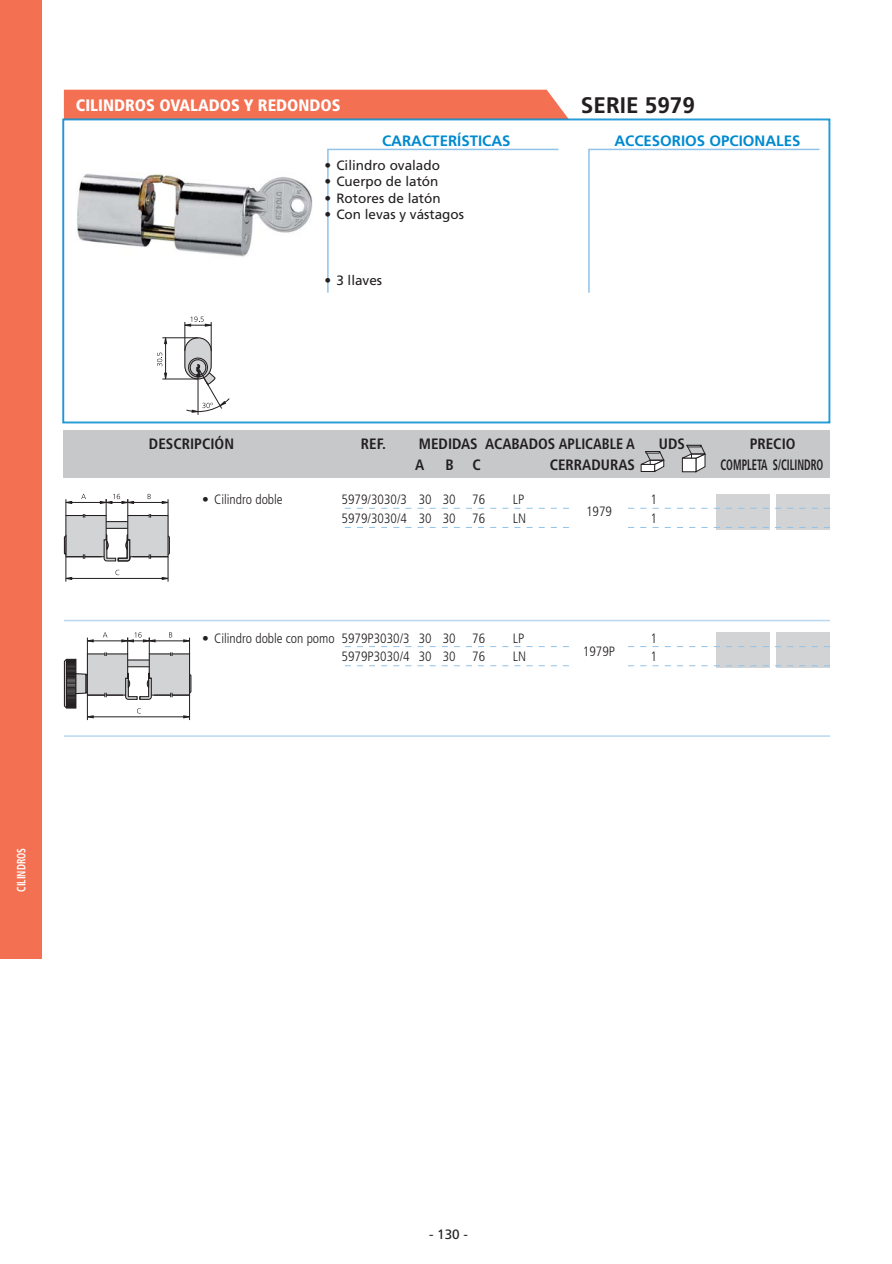
<style>
.page{position:relative;width:892px;height:1264px;background:#fff}
.page>*{position:absolute;margin:0;border:0;box-sizing:border-box;transform-origin:0 0}
.t1{font:700 22.5px "Frutiger LT Std";color:#231f20}
.t2{font:900 condensed 16.5px "Frutiger LT Std";color:#fff}
.t3{font:700 condensed 15px "Frutiger LT Std";color:#231f20}
.t4{font:700 15px "Frutiger LT Std";color:#008ad0}
.t5{font:700 condensed 15px "Frutiger LT Std";color:#231f20;scale:.7 1}
.t6{font:300 condensed 13.5px "Frutiger LT Std";color:#231f20}
.t7{font:13.5px "Frutiger LT Std";color:#231f20}
.t8{font:700 condensed 12px "Frutiger LT Std";color:#fff;scale:.8 1}
</style>
<div class="page">
<div style="left:0;top:0;width:42px;height:958px;background:#f37052"></div>
<div style="left:64px;top:90px;width:504px;height:29px;background:#f37052"></div>
<svg style="left:62px;top:119px;width:767px;height:304px"></svg>
<svg style="left:326px;top:148px;width:233px;height:146px"></svg>
<svg style="left:587px;top:148px;width:233px;height:146px"></svg>
<div style="left:716px;top:494px;width:53px;height:36px;background:#d1d3d4"></div>
<div style="left:775px;top:494px;width:54px;height:36px;background:#d1d3d4"></div>
<div style="left:64px;top:430px;width:765px;height:47px;background:#c6c8ca"></div>
<svg style="left:640px;top:451px;width:25px;height:20px"></svg>
<svg style="left:681px;top:445px;width:25px;height:27px"></svg>
<hr style="left:64px;top:619px;width:765px;height:2px;background:#bad7f1">
<svg style="left:345px;top:507px;width:223px;height:1px"></svg>
<svg style="left:344px;top:527px;width:224px;height:1px"></svg>
<svg style="left:628px;top:507px;width:201px;height:1px"></svg>
<svg style="left:628px;top:527px;width:201px;height:1px"></svg>
<div style="left:716px;top:632px;width:53px;height:35px;background:#d1d3d4"></div>
<div style="left:775px;top:632px;width:54px;height:35px;background:#d1d3d4"></div>
<svg style="left:344px;top:646px;width:224px;height:1px"></svg>
<svg style="left:344px;top:665px;width:224px;height:1px"></svg>
<svg style="left:628px;top:646px;width:201px;height:1px"></svg>
<svg style="left:628px;top:665px;width:201px;height:1px"></svg>
<hr style="left:64px;top:735px;width:765px;height:1px;background:#bad7f1">
<svg style="left:164px;top:335px;width:3px;height:9px"></svg>
<hr style="left:198px;top:375px;width:1px;height:40px;background:#231f20">
<svg style="left:164px;top:372px;width:3px;height:9px"></svg>
<hr style="left:165px;top:343px;width:1px;height:30px;background:#231f20">
<svg style="left:157px;top:352px;width:5px;height:14px"></svg>
<hr style="left:162px;top:378px;width:36px;height:1px;background:#231f20">
<hr style="left:162px;top:337px;width:36px;height:1px;background:#231f20">
<svg style="left:182px;top:316px;width:48px;height:96px"></svg>
<svg style="left:63px;top:493px;width:107px;height:88px"></svg>
<svg style="left:63px;top:632px;width:129px;height:88px"></svg>
<p class="t2" style="left:76px;top:97px;width:266px">CILINDROS OVALADOS Y REDONDOS</p>
<h1 class="t1" style="left:580px;top:94px;width:115px">SERIE 5979</h1>
<p class="t4" style="left:382px;top:134px;width:130px">CARACTERÍSTICAS</p>
<p class="t4" style="left:614px;top:134px;width:187px">ACCESORIOS OPCIONALES</p>
<p class="t7" style="left:324px;top:158px;width:117px">• Cilindro ovalado</p>
<p class="t7" style="left:324px;top:175px;width:116px">• Cuerpo de latón</p>
<p class="t7" style="left:324px;top:191px;width:118px">• Rotores de latón</p>
<p class="t7" style="left:324px;top:208px;width:141px">• Con levas y vástagos</p>
<p class="t7" style="left:324px;top:274px;width:59px">• 3 llaves</p>
<p class="t3" style="left:149px;top:436px;width:87px">DESCRIPCIÓN</p>
<p class="t3" style="left:360px;top:436px;width:27px">REF.</p>
<p class="t3" style="left:418px;top:436px;width:217px">MEDIDAS ACABADOS APLICABLE A</p>
<p class="t3" style="left:658px;top:436px;width:28px">UDS</p>
<p class="t3" style="left:749px;top:436px;width:47px">PRECIO</p>
<p class="t3" style="left:415px;top:457px;width:11px">A</p>
<p class="t3" style="left:445px;top:457px;width:37px">B C</p>
<p class="t3" style="left:549px;top:457px;width:87px">CERRADURAS</p>
<p class="t5" style="left:720px;top:457px;width:149px">COMPLETA S/CILINDRO</p>
<p class="t6" style="left:202px;top:493px;width:82px">• Cilindro doble</p>
<p class="t6" style="left:341px;top:493px;width:145px">5979/3030/3 30 30 76</p>
<p class="t6" style="left:512px;top:493px;width:13px">LP</p>
<p class="t6" style="left:650px;top:493px;width:8px">1</p>
<p class="t6" style="left:341px;top:511px;width:145px">5979/3030/4 30 30 76</p>
<p class="t6" style="left:512px;top:511px;width:15px">LN</p>
<p class="t6" style="left:650px;top:511px;width:8px">1</p>
<p class="t6" style="left:585px;top:504px;width:27px">1979</p>
<p class="t6" style="left:202px;top:631px;width:284px">• Cilindro doble con pomo 5979P3030/3 30 30 76</p>
<p class="t6" style="left:512px;top:631px;width:13px">LP</p>
<p class="t6" style="left:650px;top:631px;width:8px">1</p>
<p class="t6" style="left:341px;top:650px;width:145px">5979P3030/4 30 30 76</p>
<p class="t6" style="left:512px;top:650px;width:15px">LN</p>
<p class="t6" style="left:650px;top:650px;width:8px">1</p>
<p class="t6" style="left:582px;top:644px;width:34px">1979P</p>
<p class="t8" style="left:15px;top:891px;width:56px;rotate:-90deg">CILINDROS</p>
<p class="t7" style="left:429px;top:1227px;width:41px">- 130 -</p>
</div>
